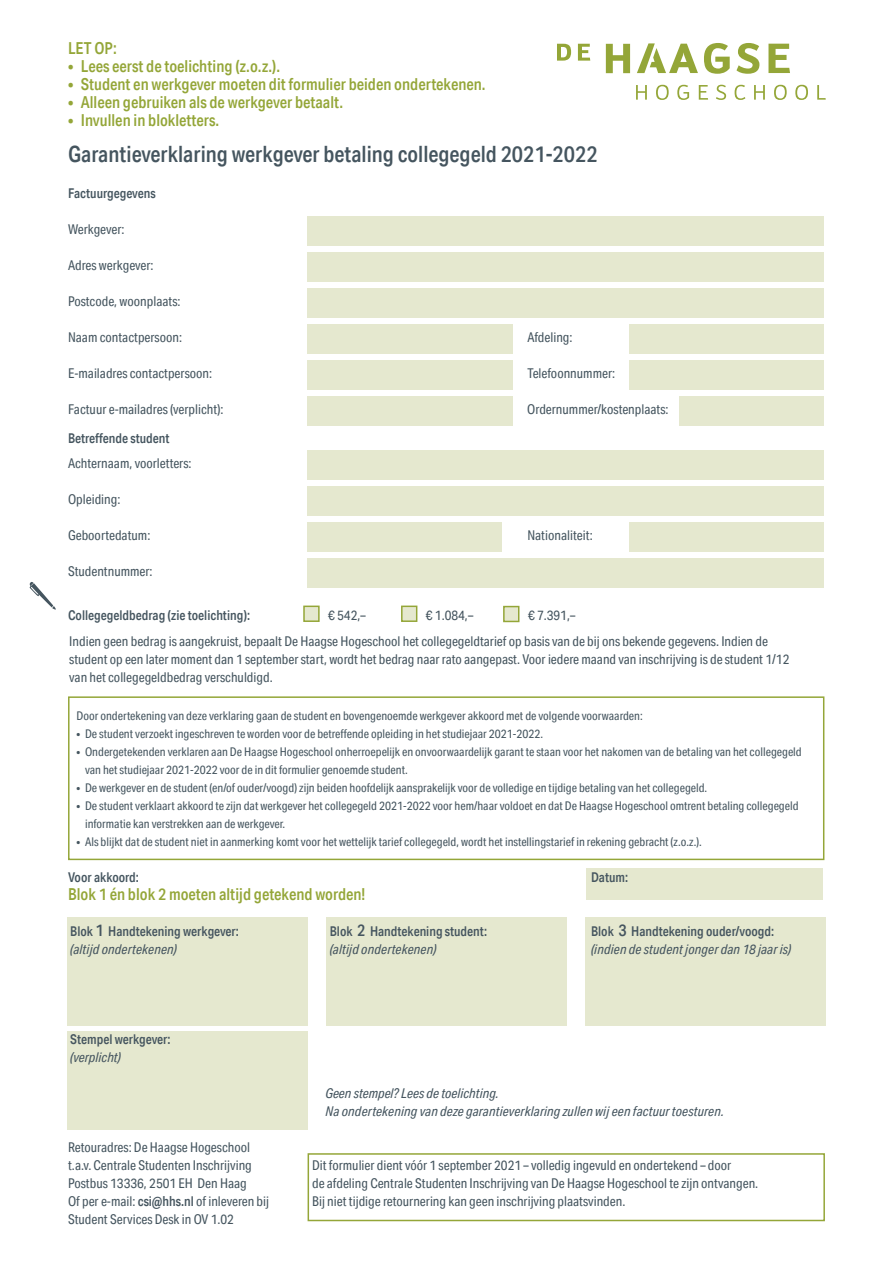
<style>
.page{position:relative;width:893px;height:1263px;background:#fff}
.page>*{position:absolute;margin:0;border:0;box-sizing:border-box;transform-origin:0 0}
.t1{font:500 22.5px "Aktiv Grotesk Cd";color:#45555f}
.t2{font:500 16.5px "Aktiv Grotesk Cd";color:#94a638}
.t3{font:13.5px/18px "Aktiv Grotesk Cd";color:#45555f}
.t4{font:italic 13.5px/18px "Aktiv Grotesk Cd";letter-spacing:.005em;color:#45555f}
.t5{font:500 13.5px "Aktiv Grotesk Cd";color:#45555f}
.t6{font:12px/18px "Aktiv Grotesk Cd";color:#45555f}
.s1{font-size:16.5px}
.s2{font-weight:500}
</style>
<div class="page">
<div style="left:67px;top:917px;width:240px;height:109px;background:#e5e8cf"></div>
<div style="left:67px;top:1031px;width:240px;height:99px;background:#e5e8cf"></div>
<div style="left:326px;top:917px;width:240px;height:109px;background:#e5e8cf"></div>
<div style="left:585px;top:917px;width:241px;height:109px;background:#e5e8cf"></div>
<div style="left:307px;top:216px;width:517px;height:30px;background:#e5e8cf"></div>
<div style="left:307px;top:252px;width:517px;height:30px;background:#e5e8cf"></div>
<div style="left:307px;top:288px;width:517px;height:30px;background:#e5e8cf"></div>
<div style="left:307px;top:324px;width:205px;height:30px;background:#e5e8cf"></div>
<div style="left:307px;top:360px;width:205px;height:30px;background:#e5e8cf"></div>
<div style="left:307px;top:396px;width:205px;height:30px;background:#e5e8cf"></div>
<div style="left:679px;top:396px;width:145px;height:30px;background:#e5e8cf"></div>
<div style="left:629px;top:324px;width:195px;height:30px;background:#e5e8cf"></div>
<div style="left:629px;top:360px;width:195px;height:30px;background:#e5e8cf"></div>
<div style="left:307px;top:450px;width:517px;height:30px;background:#e5e8cf"></div>
<div style="left:307px;top:486px;width:517px;height:30px;background:#e5e8cf"></div>
<div style="left:307px;top:522px;width:195px;height:30px;background:#e5e8cf"></div>
<div style="left:629px;top:522px;width:195px;height:30px;background:#e5e8cf"></div>
<div style="left:307px;top:558px;width:517px;height:30px;background:#e5e8cf"></div>
<div style="left:586px;top:868px;width:236px;height:32px;background:#e5e8cf"></div>
<svg style="left:557px;top:43px;width:269px;height:57px"></svg>
<div style="left:68px;top:696px;width:756px;height:164px;border:2px solid #94a638"></div>
<div style="left:308px;top:1153px;width:517px;height:68px;border:2px solid #94a638"></div>
<svg style="left:29px;top:582px;width:27px;height:28px"></svg>
<div style="left:303px;top:606px;width:17px;height:16px;background:#e5e8cf;border:2px solid #94a638"></div>
<div style="left:401px;top:606px;width:16px;height:16px;background:#e5e8cf;border:2px solid #94a638"></div>
<div style="left:503px;top:606px;width:16px;height:16px;background:#e5e8cf;border:2px solid #94a638"></div>
<p class="t2" style="left:68px;top:38px;width:50px">LET OP:</p>
<p class="t2" style="left:68px;top:56px;width:214px">• Lees eerst de toelichting (z.o.z.).</p>
<p class="t2" style="left:68px;top:74px;width:419px">• Student en werkgever moeten dit formulier beiden ondertekenen.</p>
<p class="t2" style="left:68px;top:92px;width:277px">• Alleen gebruiken als de werkgever betaalt.</p>
<p class="t2" style="left:68px;top:110px;width:153px">• Invullen in blokletters.</p>
<h1 class="t1" style="left:68px;top:140px;width:531px">Garantieverklaring werkgever betaling collegegeld 2021-2022</h1>
<p class="t5" style="left:68px;top:185px;width:89px">Factuurgegevens</p>
<p class="t3" style="left:68px;top:220px;width:58px">Werkgever:</p>
<p class="t3" style="left:68px;top:256px;width:87px">Adres werkgever:</p>
<p class="t3" style="left:68px;top:292px;width:114px">Postcode, woonplaats:</p>
<p class="t3" style="left:68px;top:328px;width:116px">Naam contactpersoon:</p>
<p class="t3" style="left:527px;top:328px;width:47px">Afdeling:</p>
<p class="t3" style="left:68px;top:364px;width:146px">E-mailadres contactpersoon:</p>
<p class="t3" style="left:527px;top:364px;width:89px">Telefoonnummer:</p>
<p class="t3" style="left:68px;top:400px;width:157px">Factuur e-mailadres (verplicht):</p>
<p class="t3" style="left:527px;top:400px;width:143px">Ordernummer/kostenplaats:</p>
<p class="t5" style="left:68px;top:430px;width:103px">Betreffende student</p>
<p class="t3" style="left:68px;top:454px;width:125px">Achternaam, voorletters:</p>
<p class="t3" style="left:68px;top:490px;width:54px">Opleiding:</p>
<p class="t3" style="left:68px;top:526px;width:84px">Geboortedatum:</p>
<p class="t3" style="left:527px;top:526px;width:67px">Nationaliteit:</p>
<p class="t3" style="left:68px;top:562px;width:86px">Studentnummer:</p>
<p class="t5" style="left:68px;top:607px;width:184px">Collegegeldbedrag (zie toelichting):</p>
<p class="t3" style="left:69px;top:632px;width:722px">Indien geen bedrag is aangekruist, bepaalt De Haagse Hogeschool het collegegeldtarief op basis van de bij ons bekende gegevens. Indien de student op een later moment dan 1 september start, wordt het bedrag naar rato aangepast. Voor iedere maand van inschrijving is de student 1/12 van het collegegeldbedrag verschuldigd.</p>
<p class="t3" style="left:328px;top:606px;width:39px">€ 542,–</p>
<p class="t3" style="left:426px;top:606px;width:49px">€ 1.084,–</p>
<p class="t3" style="left:528px;top:606px;width:49px">€ 7.391,–</p>
<p class="t6" style="left:77px;top:707px;width:568px">Door ondertekening van deze verklaring gaan de student en bovengenoemde werkgever akkoord met de volgende voorwaarden:</p>
<p class="t6" style="left:77px;top:725px;width:468px">• De student verzoekt ingeschreven te worden voor de betreffende opleiding in het studiejaar 2021-2022.</p>
<p class="t6" style="left:85px;top:743px;width:718px;text-indent:-9px">• Ondergetekenden verklaren aan De Haagse Hogeschool onherroepelijk en onvoorwaardelijk garant te staan voor het nakomen van de betaling van het collegegeld van het studiejaar 2021-2022 voor de in dit formulier genoemde student.</p>
<p class="t6" style="left:77px;top:779px;width:632px">• De werkgever en de student (en/of ouder/voogd) zijn beiden hoofdelijk aansprakelijk voor de volledige en tijdige betaling van het collegegeld.</p>
<p class="t6" style="left:85px;top:797px;width:715px;text-indent:-9px">• De student verklaart akkoord te zijn dat werkgever het collegegeld 2021-2022 voor hem/haar voldoet en dat De Haagse Hogeschool omtrent betaling collegegeld informatie kan verstrekken aan de werkgever.</p>
<p class="t6" style="left:77px;top:833px;width:627px">• Als blijkt dat de student niet in aanmerking komt voor het wettelijk tarief collegegeld, wordt het instellingstarief in rekening gebracht (z.o.z.).</p>
<p class="t5" style="left:68px;top:869px;width:72px">Voor akkoord:</p>
<p class="t5" style="left:591px;top:869px;width:39px">Datum:</p>
<p class="t2" style="left:68px;top:884px;width:299px">Blok 1 én blok 2 moeten altijd getekend worden!</p>
<p class="t5" style="left:70px;top:923px;width:170px">Blok <span class="s1">1</span> Handtekening werkgever:</p>
<p class="t5" style="left:330px;top:923px;width:159px">Blok <span class="s1">2</span> Handtekening student:</p>
<p class="t5" style="left:591px;top:923px;width:185px">Blok <span class="s1">3</span> Handtekening ouder/voogd:</p>
<p class="t4" style="left:70px;top:940px;width:108px">(altijd ondertekenen)</p>
<p class="t4" style="left:330px;top:940px;width:108px">(altijd ondertekenen)</p>
<p class="t4" style="left:591px;top:940px;width:202px">(indien de student jonger dan 18 jaar is)</p>
<p class="t5" style="left:70px;top:1031px;width:102px">Stempel werkgever:</p>
<p class="t4" style="left:70px;top:1048px;width:52px">(verplicht)</p>
<p class="t3" style="left:68px;top:1138px;width:203px">Retouradres: De Haagse Hogeschool t.a.v. Centrale Studenten Inschrijving Postbus 13336, 2501 EH Den Haag<br>Of per e-mail: <span class="s2">csi@hhs.nl</span> of inleveren bij Student Services Desk in OV 1.02</p>
<p class="t4" style="left:325px;top:1084px;width:400px">Geen stempel? Lees de toelichting.<br>Na ondertekening van deze garantieverklaring zullen wij een factuur toesturen.</p>
<p class="t3" style="left:312px;top:1156px;width:448px">Dit formulier dient vóór 1 september 2021 – volledig ingevuld en ondertekend – door<br>de afdeling Centrale Studenten Inschrijving van De Haagse Hogeschool te zijn ontvangen.<br>Bij niet tijdige retournering kan geen inschrijving plaatsvinden.</p>
</div>
